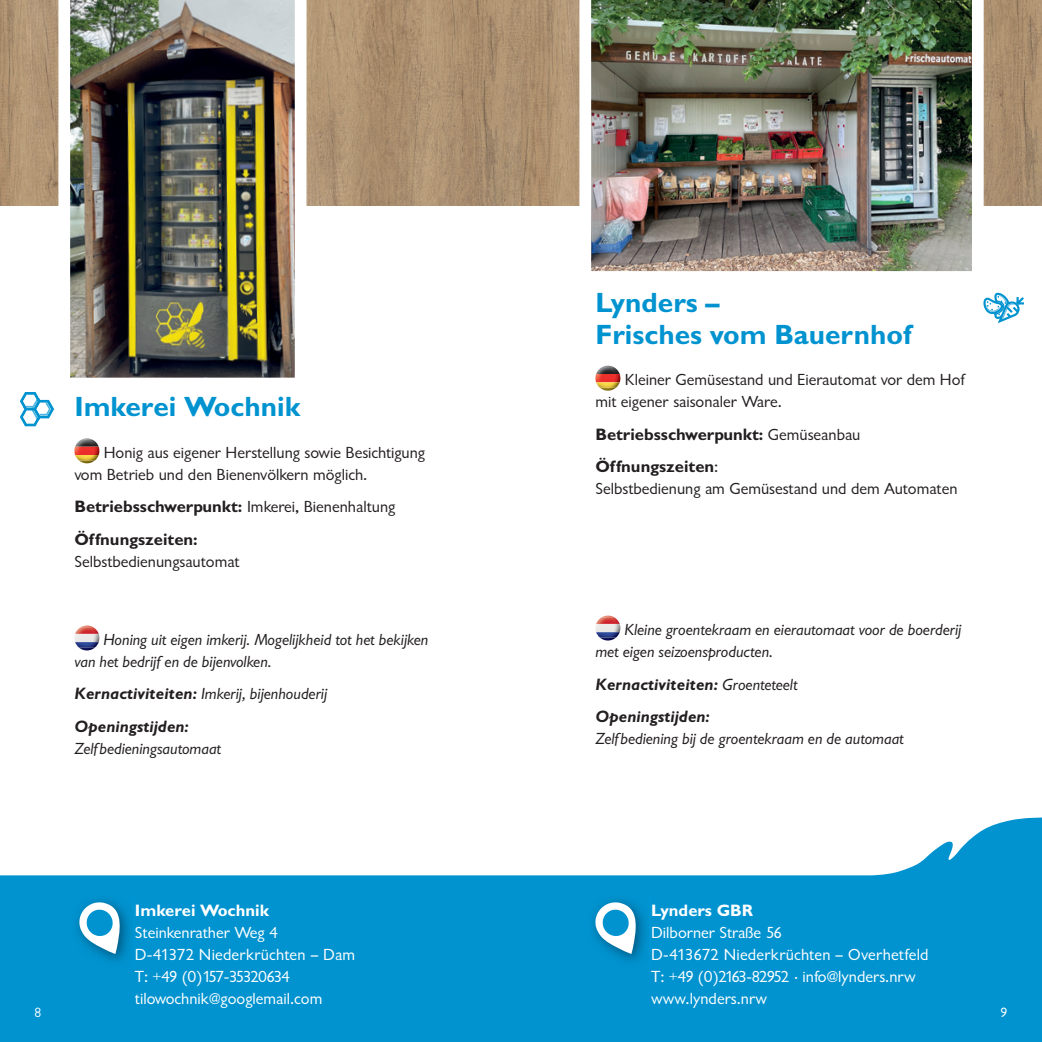
<style>
.page{position:relative;width:1042px;height:1042px;background:#fff}
.page>*{position:absolute;margin:0;border:0;box-sizing:border-box;transform-origin:0 0}
.t1{font:28px/31.5px "Garrison Sans BOLD";color:#0093d0}
.t2{font:16.62px/21.9px "Garrison Sans";color:#231f20}
.t3{font:16.62px/21.9px "Garrison Sans ITALIC";color:#231f20}
.t4{font:16.62px/21.9px "Garrison Sans";color:#fff}
.t5{font:16.62px/32.4px "Garrison Sans BOLD";color:#231f20}
.t6{font:16.62px/32.4px "Garrison Sans BOLDITALIC";color:#231f20}
.t7{font:16.62px "Garrison Sans BOLD";color:#fff}
.t8{font:14px "Garrison Sans";color:#fff}
.s1{font-family:"Garrison Sans BOLD"}
.s2{font-family:"Garrison Sans BOLDITALIC"}
.s3{font-family:"Garrison Sans"}
.s4{font-family:"Garrison Sans ITALIC"}
</style>
<div class="page">
<svg style="left:0;top:817px;width:1042px;height:225px;fill:#0093d0"></svg>
<img style="left:595px;top:617px;width:25px;height:20px">
<img style="left:599px;top:637px;width:17px;height:3px">
<svg style="left:602px;top:615px;width:12px;height:2px"></svg>
<img style="left:74px;top:627px;width:25px;height:20px">
<img style="left:79px;top:647px;width:16px;height:3px">
<svg style="left:81px;top:625px;width:12px;height:2px"></svg>
<svg style="left:81px;top:438px;width:12px;height:2px"></svg>
<img style="left:74px;top:440px;width:25px;height:20px">
<img style="left:79px;top:460px;width:16px;height:3px">
<img style="left:595px;top:367px;width:25px;height:21px">
<img style="left:600px;top:388px;width:16px;height:3px">
<img style="left:0;top:0;width:1042px;height:206px">
<img style="left:579px;top:0;width:404px;height:272px">
<img style="left:58px;top:0;width:248px;height:378px">
<svg style="left:983px;top:292px;width:41px;height:31px"></svg>
<svg style="left:20px;top:392px;width:34px;height:34px"></svg>
<img style="left:588px;top:895px;width:62px;height:72px">
<svg style="left:594px;top:902px;width:46px;height:52px"></svg>
<img style="left:72px;top:895px;width:62px;height:72px">
<svg style="left:78px;top:902px;width:46px;height:52px"></svg>
<h1 class="t1" style="left:74px;top:391px;width:227px">Imkerei Wochnik</h1>
<p class="t2" style="left:74px;top:442px;width:352px;text-indent:29px">Honig aus eigener Herstellung sowie Besichtigung vom Betrieb und den Bienenvölkern möglich.</p>
<p class="t2" style="left:74px;top:496px;width:322px"><span class="s1">Betriebsschwerpunkt:</span> Imkerei, Bienenhaltung</p>
<p class="t5" style="left:74px;top:523px;width:125px">Öffnungszeiten:</p>
<p class="t2" style="left:74px;top:550px;width:167px">Selbstbedienungsautomat</p>
<p class="t3" style="left:74px;top:629px;width:355px;text-indent:29px">Honing uit eigen imkerij. Mogelijkheid tot het bekijken van het bedrijf en de bijenvolken.</p>
<p class="t3" style="left:74px;top:683px;width:254px"><span class="s2">Kernactiviteiten:</span> Imkerij, bijenhouderij</p>
<p class="t6" style="left:74px;top:710px;width:116px">Openingstijden:</p>
<p class="t3" style="left:74px;top:737px;width:148px">Zelfbedieningsautomaat</p>
<h1 class="t1" style="left:595px;top:287px;width:317px">Lynders –<br>Frisches vom Bauernhof</h1>
<p class="t2" style="left:595px;top:369px;width:371px;text-indent:29px">Kleiner Gemüsestand und Eierautomat vor dem Hof mit eigener saisonaler Ware.</p>
<p class="t5" style="left:595px;top:418px;width:266px">Betriebsschwerpunkt: <span class="s3">Gemüseanbau<br></span>Öffnungszeiten<span class="s3">:</span></p>
<p class="t2" style="left:595px;top:478px;width:364px">Selbstbedienung am Gemüsestand und dem Automaten</p>
<p class="t3" style="left:595px;top:619px;width:367px;text-indent:29px">Kleine groentekraam en eierautomaat voor de boerderij met eigen seizoensproducten.</p>
<p class="t6" style="left:595px;top:667px;width:204px">Kernactiviteiten: <span class="s4">Groenteteelt<br></span>Openingstijden:</p>
<p class="t3" style="left:595px;top:727px;width:310px">Zelfbediening bij de groentekraam en de automaat</p>
<p class="t7" style="left:135px;top:901px;width:136px">Imkerei Wochnik</p>
<p class="t4" style="left:135px;top:922px;width:222px">Steinkenrather Weg 4<br>D-41372 Niederkrüchten – Dam<br>T: +49 (0)157-35320634 tilowochnik@googlemail.com</p>
<p class="t7" style="left:651px;top:901px;width:103px">Lynders GBR</p>
<p class="t4" style="left:651px;top:922px;width:279px">Dilborner Straße 56<br>D-413672 Niederkrüchten – Overhetfeld<br>T: +49 (0)2163-82952 ∙ info@lynders.nrw www.lynders.nrw</p>
<p class="t8" style="left:34px;top:1005px;width:9px">8</p>
<p class="t8" style="left:1000px;top:1005px;width:9px">9</p>
</div>
